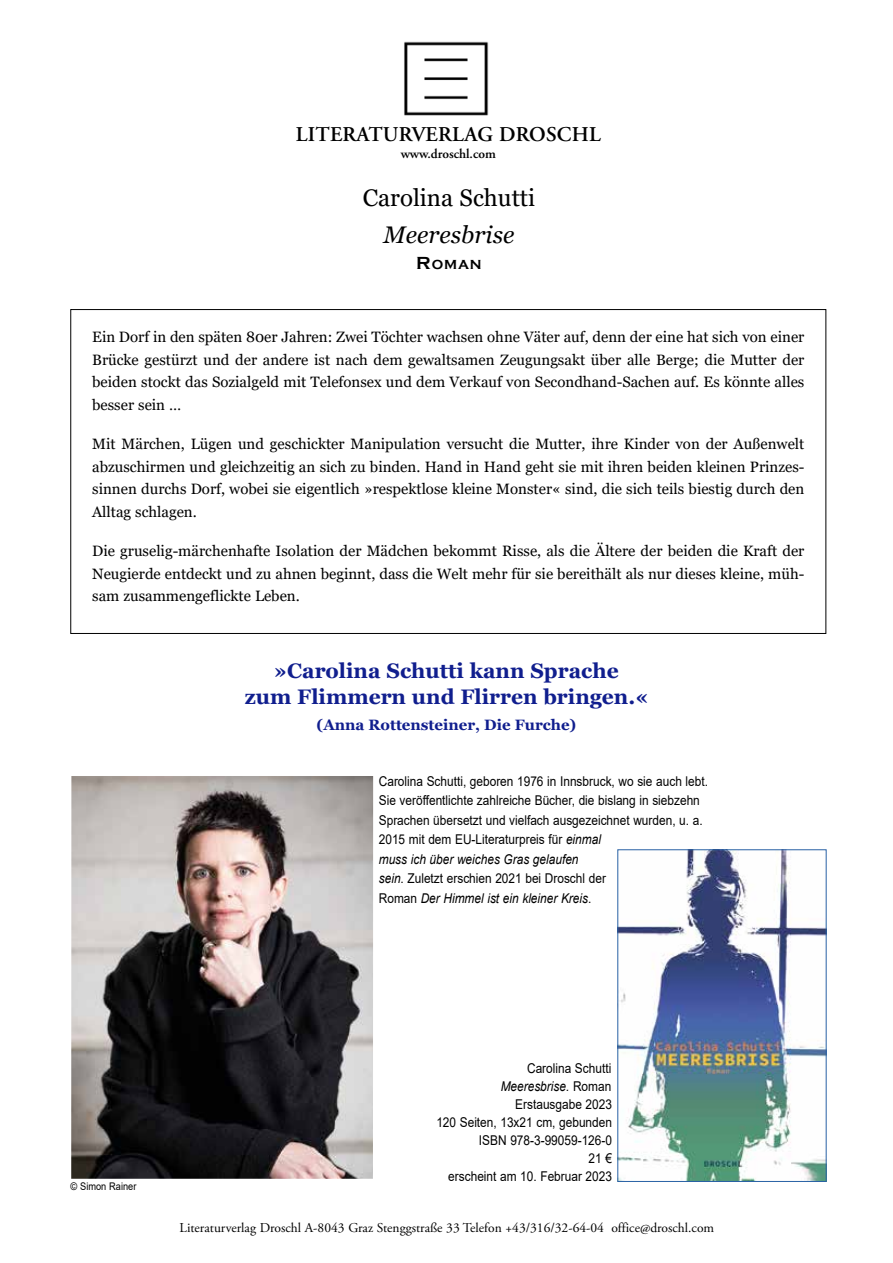
<style>
.page{position:relative;width:893px;height:1263px;background:#fff}
.page>*{position:absolute;margin:0;border:0;box-sizing:border-box;transform-origin:0 0}
.t1{font:24px "Georgia";color:#000}
.t2{font:italic 24px "Georgia";color:#000}
.t3{font:700 21px/25.3px "Georgia";color:#101e8e;text-align:center}
.t4{font:600 21px "Adobe Garamond Pro";letter-spacing:.015em;color:#000}
.t5{font:15px/22.5px "Georgia";color:#000;text-align:justify}
.t6{font:700 15px "Georgia";color:#101e8e}
.t7{font:13.5px/19.5px "Arial";color:#000;scale:.88 1}
.t8{font:13.5px "Adobe Garamond Pro";color:#000}
.t9{font:600 13.5px "Adobe Garamond Pro";color:#000}
.t10{font:700 13.5px "Copperplate Gothic";color:#000}
.t11{font:10.5px "Arial";color:#000;scale:.88 1}
.s1{font-size:18px}
.s2{font-style:italic}
</style>
<div class="page">
<img style="left:404px;top:41px;width:85px;height:75px">
<img style="left:619px;top:851px;width:205px;height:329px">
<div style="left:617px;top:849px;width:209px;height:333px;border:1px solid #2861a5"></div>
<img style="left:71px;top:776px;width:302px;height:403px">
<h2 class="t4" style="left:296px;top:122px;width:300px">LITERATURVERLAG DROSCHL</h2>
<p class="t9" style="left:401px;top:146px;width:97px">WWW.DROSCHL.COM</p>
<h1 class="t1" style="left:363px;top:183px;width:174px">Carolina Schutti</h1>
<h1 class="t2" style="left:384px;top:220px;width:132px">Meeresbrise</h1>
<p class="t10" style="left:416px;top:257px;width:67px"><span class="s1">R</span>OMAN</p>
<p class="t5" style="left:92px;top:326px;width:714px">Ein Dorf in den späten 80er Jahren: Zwei Töchter wachsen ohne Väter auf, denn der eine hat sich von einer Brücke gestürzt und der andere ist nach dem gewaltsamen Zeugungsakt über alle Berge; die Mutter der beiden stockt das Sozialgeld mit Telefonsex und dem Verkauf von Secondhand-Sachen auf. Es könnte alles besser sein …</p>
<p class="t5" style="left:92px;top:433px;width:714px">Mit Märchen, Lügen und geschickter Manipulation versucht die Mutter, ihre Kinder von der Außenwelt abzuschirmen und gleichzeitig an sich zu binden. Hand in Hand geht sie mit ihren beiden kleinen Prinzes&shy;sinnen durchs Dorf, wobei sie eigentlich »respektlose kleine Monster« sind, die sich teils biestig durch den Alltag schlagen.</p>
<p class="t5" style="left:92px;top:540px;width:714px">Die gruselig-märchenhafte Isolation der Mädchen bekommt Risse, als die Ältere der beiden die Kraft der Neugierde entdeckt und zu ahnen beginnt, dass die Welt mehr für sie bereithält als nur dieses kleine, müh&shy;sam zusammengeflickte Leben.</p>
<h2 class="t3" style="left:245px;top:658px;width:405px">»Carolina Schutti kann Sprache<br>zum Flimmern und Flirren bringen.«</h2>
<p class="t6" style="left:317px;top:715px;width:261px">(Anna Rottensteiner, Die Furche)</p>
<p class="t7" style="left:379px;top:771px;width:376px">Carolina Schutti, geboren 1976 in Innsbruck, wo sie auch lebt.<br>Sie veröffentlichte zahlreiche Bücher, die bislang in siebzehn Sprachen übersetzt und vielfach ausgezeichnet wurden, u. a.<br>2015 mit dem EU-Literaturpreis für <span class="s2">einmal<br>muss ich über weiches Gras gelaufen<br>sein</span>. Zuletzt erschien 2021 bei Droschl der<br>Roman <span class="s2">Der Himmel ist ein kleiner Kreis</span>.</p>
<p class="t11" style="left:71px;top:1179px;width:76px">© Simon Rainer</p>
<p class="t7" style="left:436px;top:1059px;width:201px;line-height:18px;text-align:right">Carolina Schutti<br><span class="s2">Meeresbrise.</span> Roman<br>Erstausgabe 2023<br>120 Seiten, 13x21 cm, gebunden<br>ISBN 978-3-99059-126-0<br>21 €<br>erscheint am 10. Februar 2023</p>
<p class="t8" style="left:180px;top:1220px;width:536px">Literaturverlag Droschl A-8043 Graz Stenggstraße 33 Telefon +43/316/32-64-04 office@droschl.com</p>
</div>
